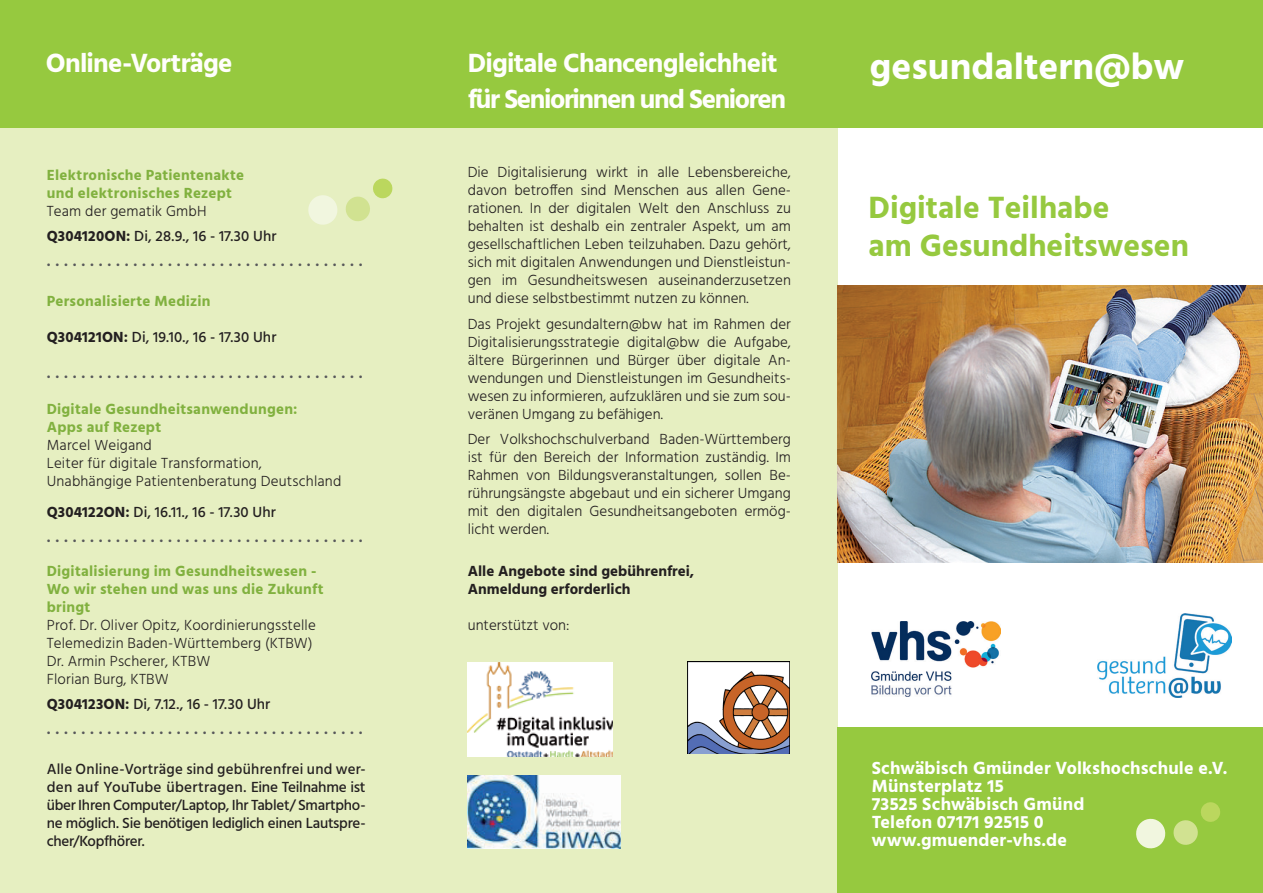
<style>
.page{position:relative;width:1263px;height:893px;background:#fff}
.page>*{position:absolute;margin:0;border:0;box-sizing:border-box;transform-origin:0 0}
.t1{font:700 37.5px "Hind";color:#fff}
.t2{font:700 31.5px/37.8px "Hind";color:#96c93f}
.t3{font:700 27px/36px "Hind";letter-spacing:-.03em;color:#fffefc}
.t4{font:700 18px/18px "Hind";letter-spacing:.01em;color:#fff}
.t5{font:300 15px/18px "Hind";letter-spacing:.01em;color:#231f20;text-align:justify}
.t6{font:700 15px/25.2px "Hind";color:#57585a}
.t7{font:500 15px/18px "Hind";letter-spacing:-.015em;color:#231f20;text-align:justify}
.t8{font:700 15px/18px "Hind";letter-spacing:.015em;color:#81b13f}
.t9{font:700 15px/18px "Hind";color:#231f20}
.t10{font:500 15px "Hind";letter-spacing:.01em;color:#231f20}
.s1{font-weight:300;color:#231f20}
.s2{color:#231f20}
.s3{font-weight:500;color:#231f20}
.s4{font-weight:700}
</style>
<div class="page">
<div style="left:412px;top:123px;width:426px;height:770px;background:#e6efc1"></div>
<div style="left:0;top:106px;width:412px;height:787px;background:#e6efc1"></div>
<div style="left:0;top:0;width:1263px;height:128px;background:#96c93f"></div>
<div style="left:838px;top:727px;width:425px;height:166px;background:#96c93f"></div>
<img style="left:838px;top:285px;width:425px;height:278px">
<img style="left:871px;top:622px;width:129px;height:75px">
<img style="left:688px;top:661px;width:101px;height:93px">
<img style="left:1097px;top:613px;width:135px;height:85px">
<img style="left:468px;top:775px;width:153px;height:73px">
<img style="left:468px;top:662px;width:145px;height:95px">
<svg style="left:1136px;top:802px;width:84px;height:47px"></svg>
<svg style="left:308px;top:178px;width:85px;height:47px"></svg>
<h3 class="t3" style="left:46px;top:45px;width:188px">Online-Vorträge</h3>
<h3 class="t3" style="left:468px;top:45px;width:320px">Digitale Chancengleichheit für Seniorinnen und Senioren</h3>
<h1 class="t1" style="left:870px;top:44px;width:316px">gesundaltern@bw</h1>
<p class="t8" style="left:47px;top:166px;width:199px">Elektronische Patientenakte und elektronisches Rezept</p>
<p class="t6" style="left:47px;top:198px;width:317px"><span class="s1">Team der gematik GmbH<br></span><span class="s2">Q304120ON:</span> <span class="s3">Di, 28.9., 16 - 17.30 Uhr </span>.....................................</p>
<p class="t8" style="left:47px;top:292px;width:165px">Personalisierte Medizin</p>
<p class="t10" style="left:47px;top:327px;width:231px"><span class="s4">Q304121ON:</span> Di, 19.10., 16 - 17.30 Uhr</p>
<p class="t6" style="left:47px;top:360px;width:317px">.....................................</p>
<p class="t8" style="left:47px;top:400px;width:252px">Digitale Gesundheitsanwendungen:<br>Apps auf Rezept</p>
<p class="t5" style="left:47px;top:437px;width:296px;text-align:left">Marcel Weigand<br>Leiter für digitale Transformation,<br>Unabhängige Patientenberatung Deutschland</p>
<p class="t6" style="left:47px;top:499px;width:317px"><span class="s2">Q304122ON:</span> <span class="s3">Di, 16.11., 16 - 17.30 Uhr </span>.....................................</p>
<p class="t8" style="left:47px;top:562px;width:278px">Digitalisierung im Gesundheitswesen -<br>Wo wir stehen und was uns die Zukunft bringt</p>
<p class="t5" style="left:47px;top:617px;width:271px;text-align:left">Prof. Dr. Oliver Opitz, Koordinierungsstelle<br>Telemedizin Baden-Württemberg (KTBW)<br>Dr. Armin Pscherer, KTBW<br>Florian Burg, KTBW</p>
<p class="t6" style="left:47px;top:691px;width:317px"><span class="s2">Q304123ON:</span> <span class="s3">Di, 7.12., 16 - 17.30 Uhr </span>.....................................</p>
<p class="t7" style="left:47px;top:761px;width:320px">Alle Online-Vorträge sind gebührenfrei und wer&shy;den auf YouTube übertragen. Eine Teilnahme ist über Ihren Computer/Laptop, Ihr Tablet/ Smartpho&shy;ne möglich. Sie benötigen lediglich einen Lautspre&shy;cher/Kopfhörer.</p>
<p class="t5" style="left:468px;top:164px;width:325px">Die Digitalisierung wirkt in alle Lebensbereiche, davon betroffen sind Menschen aus allen Gene&shy;rationen. In der digitalen Welt den Anschluss zu behalten ist deshalb ein zentraler Aspekt, um am gesellschaftlichen Leben teilzuhaben. Dazu gehört, sich mit digitalen Anwendungen und Dienstleistun&shy;gen im Gesundheitswesen auseinanderzusetzen und diese selbstbestimmt nutzen zu können.</p>
<p class="t5" style="left:468px;top:315px;width:325px">Das Projekt gesundaltern@bw hat im Rahmen der Digitalisierungsstrategie digital@bw die Aufgabe, ältere Bürgerinnen und Bürger über digitale An&shy;wendungen und Dienstleistungen im Gesundheits&shy;wesen zu informieren, aufzuklären und sie zum sou&shy;veränen Umgang zu befähigen.</p>
<p class="t5" style="left:468px;top:431px;width:325px">Der Volkshochschulverband Baden-Württemberg ist für den Bereich der Information zuständig. Im Rahmen von Bildungsveranstaltungen, sollen Be&shy;rührungsängste abgebaut und ein sicherer Umgang mit den digitalen Gesundheitsangeboten ermög&shy;licht werden.</p>
<p class="t9" style="left:468px;top:562px;width:228px">Alle Angebote sind gebührenfrei,<br>Anmeldung erforderlich</p>
<p class="t5" style="left:468px;top:617px;width:103px">unterstützt von:</p>
<h2 class="t2" style="left:868px;top:189px;width:322px">Digitale Teilhabe<br>am Gesundheitswesen</h2>
<p class="t4" style="left:872px;top:759px;width:357px">Schwäbisch Gmünder Volkshochschule e.V.<br>Münsterplatz 15<br>73525 Schwäbisch Gmünd<br>Telefon 07171 92515 0 www.gmuender-vhs.de</p>
</div>
